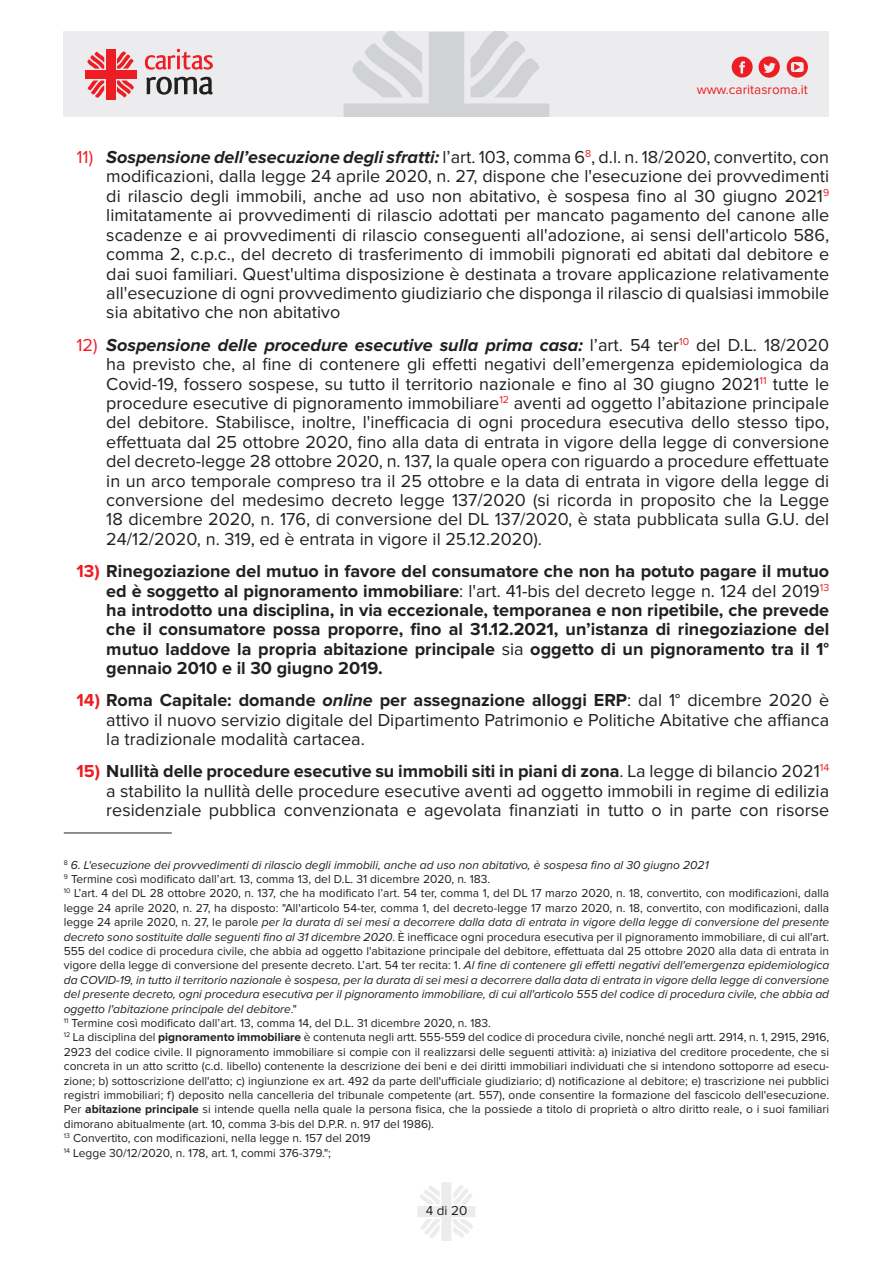
<style>
.page{position:relative;width:893px;height:1263px;background:#fff}
.page>*{position:absolute;margin:0;border:0;box-sizing:border-box;transform-origin:0 0}
.t1{font:18px/19.4px "Proxima Nova";color:#231f20;text-align:justify}
.t2{font:700 18px/19.5px "Proxima Nova";color:#231f20;text-align:justify}
.t3{font:13.5px "Proxima Nova";color:#ee1d23}
.t4{font:13.5px "Proxima Nova";color:#231f20}
.t5{font:12px/14.4px "Proxima Nova";color:#231f20}
.s1{color:#ee1d23}
.s2{font-weight:700;font-style:italic}
.s3{font-weight:400}
.s4{font-weight:700;color:#ee1d23}
.s5{font-weight:700}
.s6{font-style:italic}
</style>
<div class="page">
<svg style="left:417px;top:1182px;width:58px;height:59px"></svg>
<div style="left:64px;top:32px;width:765px;height:85px;background:#ececee"></div>
<svg style="left:344px;top:32px;width:205px;height:85px"></svg>
<div style="left:106px;top:49px;width:9px;height:51px;background:#ee1d23"></div>
<div style="left:85px;top:70px;width:51px;height:9px;background:#ee1d23"></div>
<svg style="left:87px;top:51px;width:17px;height:18px"></svg>
<svg style="left:117px;top:81px;width:17px;height:17px"></svg>
<svg style="left:117px;top:51px;width:17px;height:18px"></svg>
<svg style="left:87px;top:81px;width:17px;height:17px"></svg>
<svg style="left:145px;top:49px;width:68px;height:21px"></svg>
<svg style="left:146px;top:77px;width:67px;height:18px"></svg>
<svg style="left:732px;top:56px;width:48px;height:22px"></svg>
<svg style="left:787px;top:56px;width:21px;height:22px"></svg>
<hr style="left:64px;top:833px;width:108px;height:1px;background:#231f20">
<p class="t3" style="left:697px;top:84px;width:113px">www.caritasroma.it</p>
<p class="t1" style="left:106px;top:148px;width:724px;text-indent:-30px"><span class="s1">11)</span> <span class="s2">Sospensione dell’esecuzione degli sfratti:</span> l’art. 103, comma 6<sup>8</sup>, d.l. n. 18/2020, convertito, con modificazioni, dalla legge 24 aprile 2020, n. 27, dispone che l'esecuzione dei provvedimenti di rilascio degli immobili, anche ad uso non abitativo, è sospesa fino al 30 giugno 2021<sup>9 </sup>limitatamente ai provvedimenti di rilascio adottati per mancato pagamento del canone alle scadenze e ai provvedimenti di rilascio conseguenti all'adozione, ai sensi dell'articolo 586, comma 2, c.p.c., del decreto di trasferimento di immobili pignorati ed abitati dal debitore e dai suoi familiari. Quest'ultima disposizione è destinata a trovare applicazione relativamente all'esecuzione di ogni provvedimento giudiziario che disponga il rilascio di qualsiasi immobile sia abitativo che non abitativo</p>
<p class="t1" style="left:106px;top:336px;width:724px;text-indent:-30px"><span class="s1">12)</span> <span class="s2">Sospensione delle procedure esecutive sulla prima casa:</span> l’art. 54 ter<sup>10</sup> del D.L. 18/2020 ha previsto che, al fine di contenere gli effetti negativi dell’emergenza epidemiologica da Covid-19, fossero sospese, su tutto il territorio nazionale e fino al 30 giugno 2021<sup>11</sup> tutte le procedure esecutive di pignoramento immobiliare<sup>12</sup> aventi ad oggetto l’abitazione principale del debitore. Stabilisce, inoltre, l'inefficacia di ogni procedura esecutiva dello stesso tipo, effettuata dal 25 ottobre 2020, fino alla data di entrata in vigore della legge di conversione del decreto-legge 28 ottobre 2020, n. 137, la quale opera con riguardo a procedure effettuate in un arco temporale compreso tra il 25 ottobre e la data di entrata in vigore della legge di conversione del medesimo decreto legge 137/2020 (si ricorda in proposito che la Legge 18 dicembre 2020, n. 176, di conversione del DL 137/2020, è stata pubblicata sulla G.U. del 24/12/2020, n. 319, ed è entrata in vigore il 25.12.2020).</p>
<p class="t2" style="left:106px;top:562px;width:724px;text-indent:-30px"><span class="s1">13)</span> Rinegoziazione del mutuo in favore del consumatore che non ha potuto pagare il mutuo ed è soggetto al pignoramento immobiliare<span class="s3">: l'art. 41-bis del decreto legge n. 124 del 2019</span><sup>13 </sup>ha introdotto una disciplina, in via eccezionale, temporanea e non ripetibile, che prevede che il consumatore possa proporre, fino al 31.12.2021, un’istanza di rinegoziazione del mutuo laddove la propria abitazione principale <span class="s3">sia</span> oggetto di un pignoramento tra il 1° gennaio 2010 e il 30 giugno 2019.</p>
<h1 class="t1" style="left:106px;top:691px;width:724px;text-indent:-30px"><span class="s4">14)</span> <span class="s5">Roma Capitale: domande</span> <span class="s2">online</span> <span class="s5">per assegnazione alloggi ERP</span>: dal 1° dicembre 2020 è attivo il nuovo servizio digitale del Dipartimento Patrimonio e Politiche Abitative che affianca la tradizionale modalità cartacea.</h1>
<p class="t1" style="left:106px;top:762px;width:724px;text-indent:-30px"><span class="s4">15)</span> <span class="s5">Nullità delle procedure esecutive su immobili siti in piani di zona</span>. La legge di bilancio 2021<sup>14 </sup>a stabilito la nullità delle procedure esecutive aventi ad oggetto immobili in regime di edilizia residenziale pubblica convenzionata e agevolata finanziati in tutto o in parte con risorse</p>
<p class="t5" style="left:64px;top:858px;width:767px"><sup>8</sup> <span class="s6">6. L'esecuzione dei provvedimenti di rilascio degli immobili, anche ad uso non abitativo, è sospesa fino al 30 giugno 2021<br></span><sup>9</sup> Termine così modificato dall’art. 13, comma 13, del D.L. 31 dicembre 2020, n. 183.<br><sup>10</sup> L’art. 4 del DL 28 ottobre 2020, n. 137, che ha modificato l’art. 54 ter, comma 1, del DL 17 marzo 2020, n. 18, convertito, con modificazioni, dalla legge 24 aprile 2020, n. 27, ha disposto: "All'articolo 54-ter, comma 1, del decreto-legge 17 marzo 2020, n. 18, convertito, con modificazioni, dalla legge 24 aprile 2020, n. 27, le parole <span class="s6">per la durata di sei mesi a decorrere dalla data di entrata in vigore della legge di conversione del presente decreto sono sostituite dalle seguenti fino al 31 dicembre 2020</span>. È inefficace ogni procedura esecutiva per il pignoramento immobiliare, di cui all'art.<br>555 del codice di procedura civile, che abbia ad oggetto l'abitazione principale del debitore, effettuata dal 25 ottobre 2020 alla data di entrata in vigore della legge di conversione del presente decreto. L’art. 54 ter recita: 1. <span class="s6">Al fine di contenere gli effetti negativi dell'emergenza epidemiologica da COVID-19, in tutto il territorio nazionale è sospesa, per la durata di sei mesi a decorrere dalla data di entrata in vigore della legge di conversione del presente decreto, ogni procedura esecutiva per il pignoramento immobiliare, di cui all'articolo 555 del codice di procedura civile, che abbia ad oggetto l'abitazione principale del debitore</span>."<br><sup>11</sup> Termine così modificato dall’art. 13, comma 14, del D.L. 31 dicembre 2020, n. 183.<br><sup>12</sup> La disciplina del <span class="s5">pignoramento immobiliare</span> è contenuta negli artt. 555-559 del codice di procedura civile, nonché negli artt. 2914, n. 1, 2915, 2916, 2923 del codice civile. Il pignoramento immobiliare si compie con il realizzarsi delle seguenti attività: a) iniziativa del creditore procedente, che si concreta in un atto scritto (c.d. libello) contenente la descrizione dei beni e dei diritti immobiliari individuati che si intendono sottoporre ad esecu&shy;zione; b) sottoscrizione dell'atto; c) ingiunzione ex art. 492 da parte dell'ufficiale giudiziario; d) notificazione al debitore; e) trascrizione nei pubblici registri immobiliari; f) deposito nella cancelleria del tribunale competente (art. 557), onde consentire la formazione del fascicolo dell'esecuzione.<br>Per <span class="s5">abitazione principale</span> si intende quella nella quale la persona fisica, che la possiede a titolo di proprietà o altro diritto reale, o i suoi familiari dimorano abitualmente (art. 10, comma 3-bis del D.P.R. n. 917 del 1986).<br><sup>13</sup> Convertito, con modificazioni, nella legge n. 157 del 2019<br><sup>14</sup> Legge 30/12/2020, n. 178, art. 1, commi 376-379.";</p>
<p class="t4" style="left:426px;top:1204px;width:43px">4 di 20</p>
</div>
